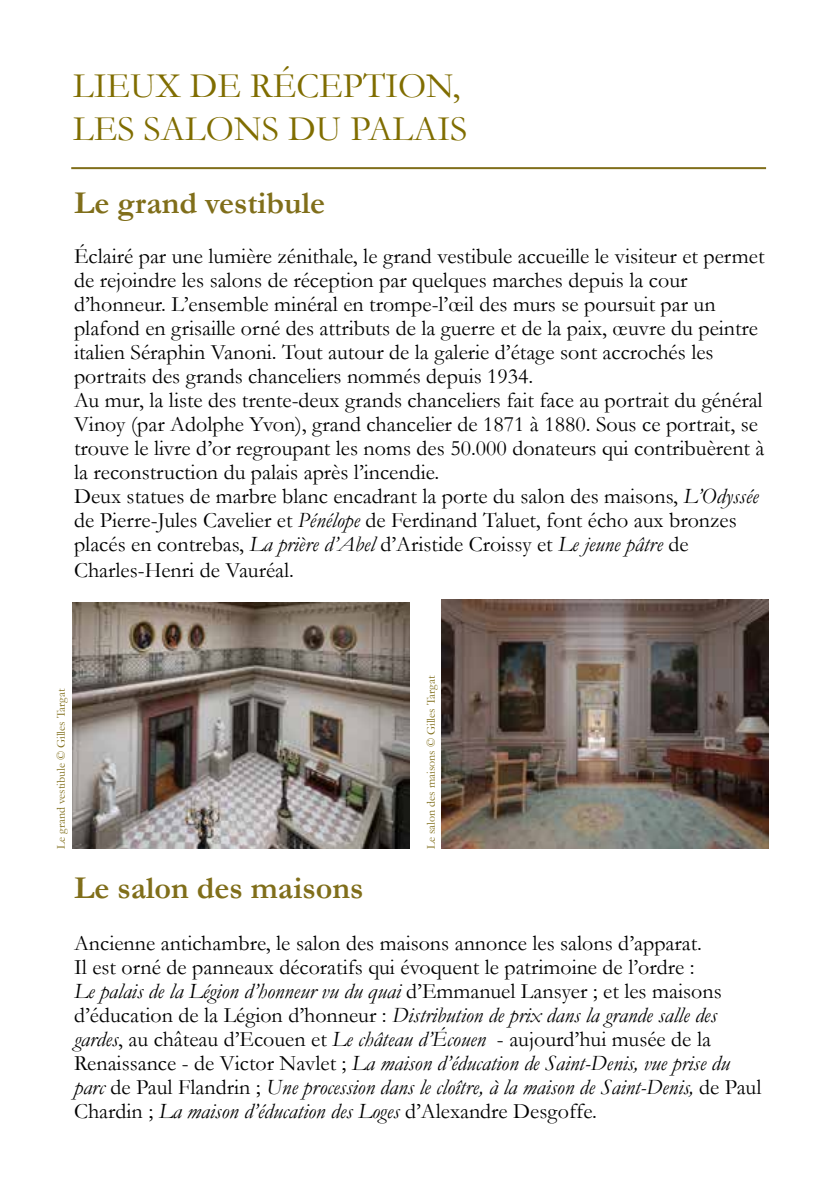
<style>
.page{position:relative;width:840px;height:1191px;background:#fff}
.page>*{position:absolute;margin:0;border:0;box-sizing:border-box;transform-origin:0 0}
.t1{font:36px/43.2px "Garamond";color:#806d00}
.t2{font:700 32px "Garamond";color:#806e1a}
.t3{font:22px/24px "Garamond";color:#000}
.t4{font:12px "Garamond";color:#806e1a}
.s1{font-style:italic}
</style>
<div class="page">
<hr style="left:71px;top:167px;width:694px;height:2px;background:#806e1a">
<img style="left:72px;top:602px;width:337px;height:247px">
<img style="left:441px;top:600px;width:327px;height:249px">
<h1 class="t1" style="left:73px;top:63px;width:396px">LIEUX DE RÉCEPTION,<br>LES SALONS DU PALAIS</h1>
<h2 class="t2" style="left:74px;top:181px;width:252px">Le grand vestibule</h2>
<p class="t3" style="left:74px;top:243px;width:691px">Éclairé par une lumière zénithale, le grand vestibule accueille le visiteur et permet de rejoindre les salons de réception par quelques marches depuis la cour d’honneur. L’ensemble minéral en trompe-l’œil des murs se poursuit par un plafond en grisaille orné des attributs de la guerre et de la paix, œuvre du peintre italien Séraphin Vanoni. Tout autour de la galerie d’étage sont accrochés les portraits des grands chanceliers nommés depuis 1934.<br>Au mur, la liste des trente-deux grands chanceliers fait face au portrait du général Vinoy (par Adolphe Yvon), grand chancelier de 1871 à 1880. Sous ce portrait, se trouve le livre d’or regroupant les noms des 50.000 donateurs qui contribuèrent à la reconstruction du palais après l’incendie.<br>Deux statues de marbre blanc encadrant la porte du salon des maisons, <span class="s1">L’Odyssée </span>de Pierre-Jules Cavelier et <span class="s1">Pénélope</span> de Ferdinand Taluet, font écho aux bronzes placés en contrebas, <span class="s1">La prière d’Abel</span> d’Aristide Croissy et <span class="s1">Le jeune pâtre</span> de</p>
<p class="t3" style="left:74px;top:558px;width:221px">Charles-Henri de Vauréal.</p>
<p class="t4" style="left:53px;top:849px;width:162px;rotate:-90deg">Le grand vestibule © Gilles Targat</p>
<p class="t4" style="left:423px;top:849px;width:175px;rotate:-90deg">Le salon des maisons © Gilles Targat</p>
<h2 class="t2" style="left:74px;top:866px;width:291px">Le salon des maisons</h2>
<p class="t3" style="left:74px;top:930px;width:688px">Ancienne antichambre, le salon des maisons annonce les salons d’apparat.<br>Il est orné de panneaux décoratifs qui évoquent le patrimoine de l’ordre :<br><span class="s1">Le palais de la Légion d’honneur vu du quai</span> d’Emmanuel Lansyer ; et les maisons d’éducation de la Légion d’honneur : <span class="s1">Distribution de prix dans la grande salle des gardes</span>, au château d’Ecouen et <span class="s1">Le château d’Écouen</span> - aujourd’hui musée de la Renaissance - de Victor Navlet ; <span class="s1">La maison d’éducation de Saint-Denis, vue prise du parc</span> de Paul Flandrin ; <span class="s1">Une procession dans le cloître, à la maison de Saint-Denis,</span> de Paul Chardin ; <span class="s1">La maison d’éducation des Loges</span> d’Alexandre Desgoffe.</p>
</div>
